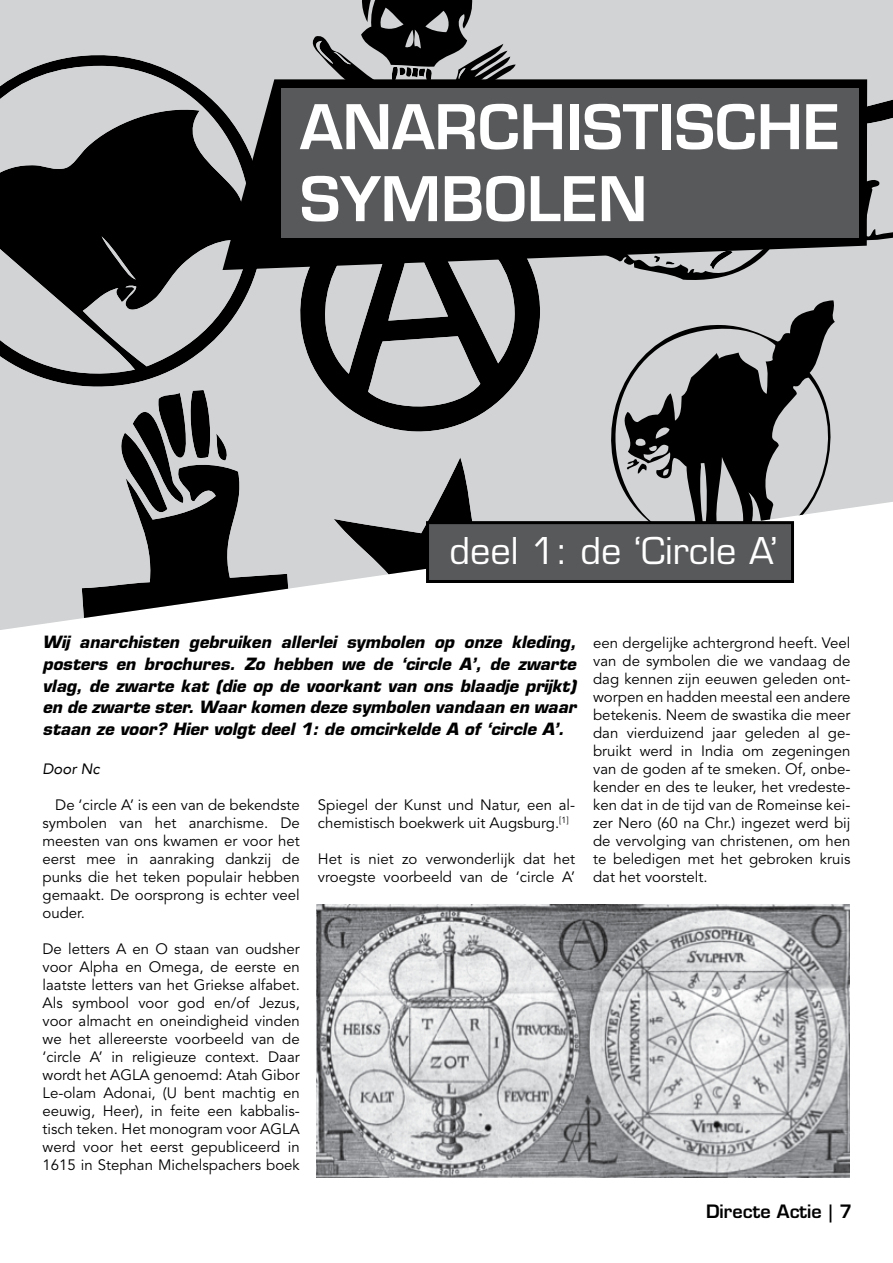
<style>
.page{position:relative;width:893px;height:1263px;background:#fff}
.page>*{position:absolute;margin:0;border:0;box-sizing:border-box;transform-origin:0 0}
.t1{font:600 60px/72px "Eurostile LT";color:#fff}
.t2{font:36px "Eurostile LT";color:#fff}
.t3{font:600 18px "Eurostile LT";color:#000}
.t4{font:italic 700 16.5px/21.8px "Eurostile LT";color:#000;text-align:justify}
.t5{font:15px/18px "Avenir LT Std";color:#000;text-align:justify}
.t6{font:italic 15px "Avenir LT";color:#000}
</style>
<div class="page">
<svg style="left:0;top:0;width:893px;height:588px;background:#b5b6b7"></svg>
<svg style="left:0;top:65px;width:293px;height:565px;background:#878888"></svg>
<svg style="left:306px;top:0;width:210px;height:79px;background:#787a7a"></svg>
<svg style="left:587px;top:131px;width:306px;height:152px;background:#bbbcbd"></svg>
<svg style="left:592px;top:300px;width:260px;height:264px;background:#8f9191"></svg>
<svg style="left:223px;top:79px;width:644px;height:191px;background:#393a3a"></svg>
<div style="left:281px;top:88px;width:578px;height:150px;background:#58595b"></div>
<div style="left:427px;top:523px;width:365px;height:58px;background:#58595b"></div>
<div style="left:426px;top:521px;width:368px;height:62px;border:3px solid #000"></div>
<img style="left:316px;top:905px;width:533px;height:273px">
<h1 class="t1" style="left:300px;top:91px;width:542px">ANARCHISTISCHE<br>SYMBOLEN</h1>
<h2 class="t2" style="left:449px;top:529px;width:329px">deel 1: de ‘Circle A’</h2>
<p class="t4" style="left:43px;top:631px;width:535px">Wij anarchisten gebruiken allerlei symbolen op onze kleding, posters en brochures. Zo hebben we de ‘circle A’, de zwarte vlag, de zwarte kat (die op de voorkant van ons blaadje prijkt) en de zwarte ster. Waar komen deze symbolen vandaan en waar staan ze voor? Hier volgt deel 1: de omcirkelde A of ‘circle A’.</p>
<p class="t6" style="left:43px;top:760px;width:59px">Door Nc</p>
<p class="t5" style="left:43px;top:796px;width:259px;text-indent:13px">De ‘circle A’ is een van de bekendste symbolen van het anarchisme. De meesten van ons kwamen er voor het eerst mee in aanraking dankzij de punks die het teken populair hebben gemaakt. De oorsprong is echter veel ouder.</p>
<p class="t5" style="left:43px;top:940px;width:259px">De letters A en O staan van oudsher voor Alpha en Omega, de eerste en laatste letters van het Griekse alfabet.<br>Als symbool voor god en/of Jezus, voor almacht en oneindigheid vinden we het allereerste voorbeeld van de ‘circle A’ in religieuze context. Daar wordt het AGLA genoemd: Atah Gibor Le-olam Adonai, (U bent machtig en eeuwig, Heer), in feite een kabbalis&shy;tisch teken. Het monogram voor AGLA werd voor het eerst gepubliceerd in 1615 in Stephan Michelspachers boek</p>
<p class="t5" style="left:318px;top:796px;width:259px">Spiegel der Kunst und Natur, een al&shy;chemistisch boekwerk uit Augsburg.<sup>[1]</sup></p>
<p class="t5" style="left:318px;top:850px;width:259px">Het is niet zo verwonderlijk dat het vroegste voorbeeld van de ‘circle A’</p>
<p class="t5" style="left:593px;top:634px;width:259px">een dergelijke achtergrond heeft. Veel van de symbolen die we vandaag de dag kennen zijn eeuwen geleden ont&shy;worpen en hadden meestal een andere betekenis. Neem de swastika die meer dan vierduizend jaar geleden al ge&shy;bruikt werd in India om zegeningen van de goden af te smeken. Of, onbe&shy;kender en des te leuker, het vredeste&shy;ken dat in de tijd van de Romeinse kei&shy;zer Nero (60 na Chr.) ingezet werd bij de vervolging van christenen, om hen te beledigen met het gebroken kruis dat het voorstelt.</p>
<p class="t3" style="left:706px;top:1200px;width:148px">DIRECTE ACTIE | 7</p>
</div>
